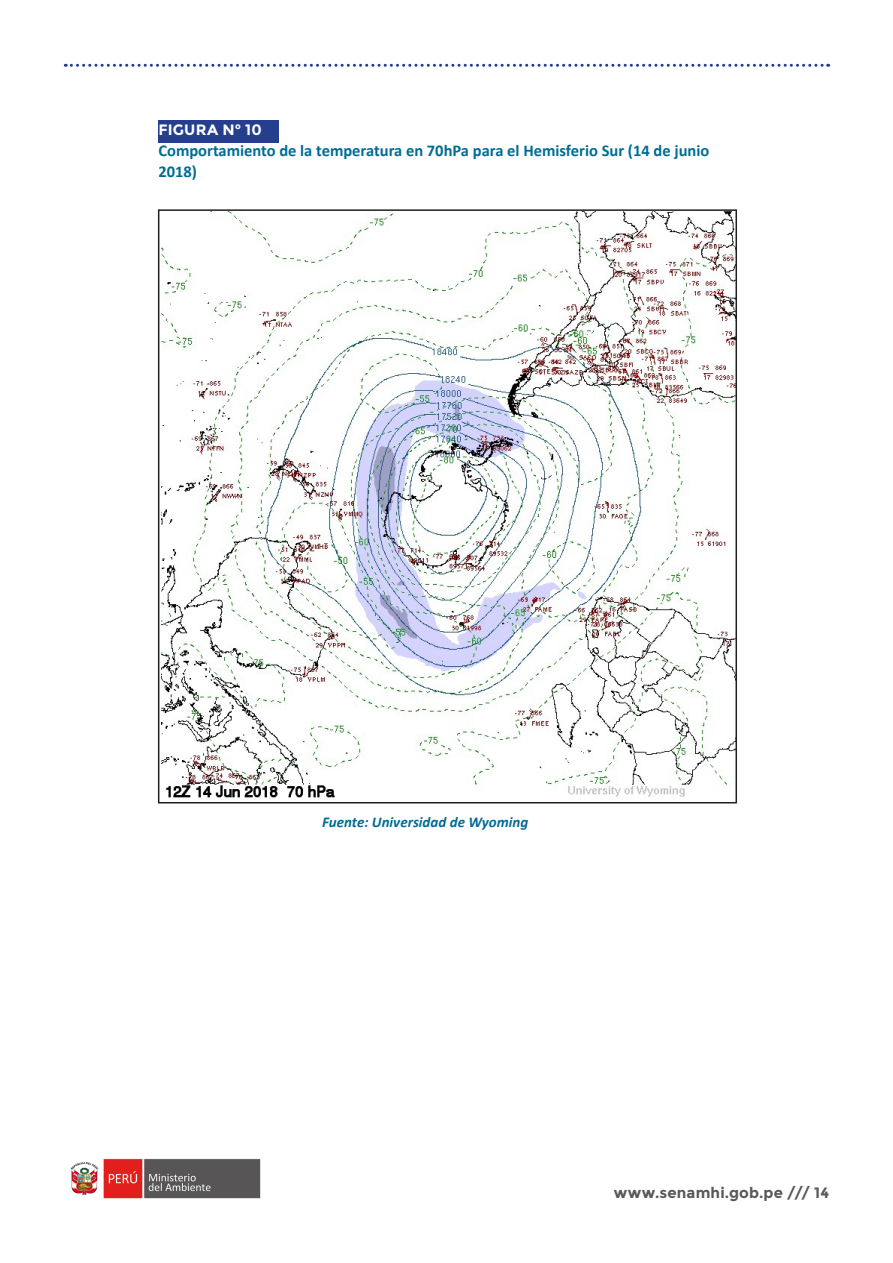
<style>
.page{position:relative;width:893px;height:1263px;background:#fff}
.page>*{position:absolute;margin:0;border:0;box-sizing:border-box;transform-origin:0 0}
.tex-_de_gráfico_nro{font:700 16.5px/21px "Calibri";color:#006c95}
.t1{font:italic 700 15px "Calibri";color:#006c95}
.t2{font:700 15px "Montserrat";letter-spacing:.01em;color:#57585a}
.tex-_de_gráfico_nro-2{font:700 15px "Montserrat";letter-spacing:.01em;color:#fff}
</style>
<div class="page">
<svg style="left:65px;top:64px;width:764px;height:3px"></svg>
<img style="left:70px;top:1158px;width:191px;height:41px">
<div style="left:158px;top:120px;width:121px;height:23px;background:#253f8e"></div>
<img style="left:161px;top:212px;width:573px;height:586px">
<div style="left:158px;top:209px;width:579px;height:594px;border:2px solid #231f20"></div>
<p class="tex-_de_gráfico_nro-2" style="left:158px;top:121px;width:105px">FIGURA N° 10</p>
<p class="tex-_de_gráfico_nro" style="left:158px;top:139px;width:552px">Comportamiento de la temperatura en 70hPa para el Hemisferio Sur (14 de junio<br>2018)</p>
<p class="t1" style="left:322px;top:812px;width:208px">Fuente: Universidad de Wyoming</p>
<p class="t2" style="left:614px;top:1184px;width:217px">www.senamhi.gob.pe /// 14</p>
</div>
